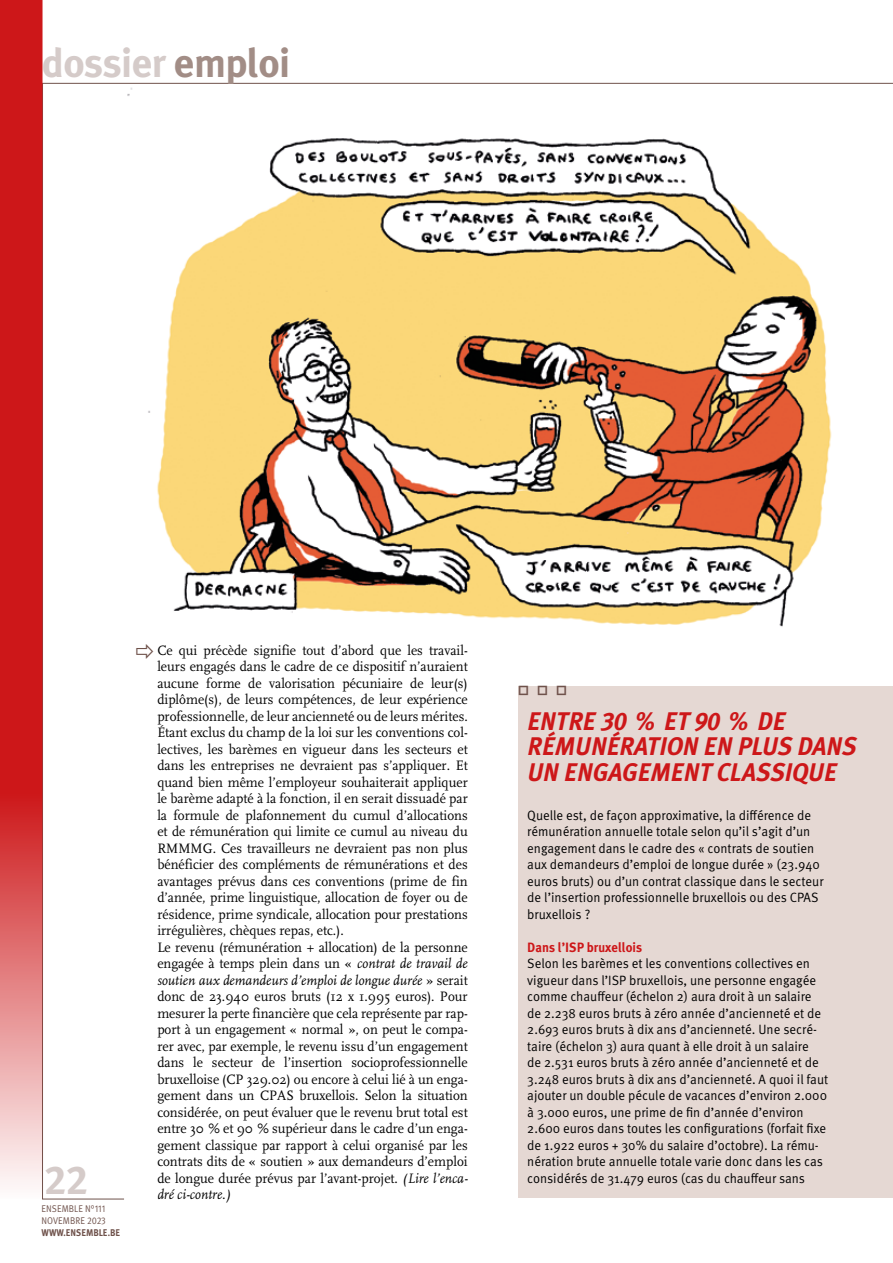
<style>
.page{position:relative;width:893px;height:1263px;background:#fff}
.page>*{position:absolute;margin:0;border:0;box-sizing:border-box;transform-origin:0 0}
.t1{font:700 40.5px "Meta Plus";letter-spacing:-.015em;color:#d5cbc9}
.t2{font:40.5px "Meta Plus Bold Caps";color:#d5cbc9}
.t3{font:italic 700 25.5px/25.5px "Meta Plus";letter-spacing:-.005em;color:#cd1719;scale:.95 1}
.t4{font:14.25px/16.5px "FF Scala";color:#000;scale:.95 1}
.t5{font:13.5px/16.5px "Meta Pro";color:#000;scale:.95 1}
.t6{font:700 13.5px "Meta Plus";color:#cd1719;scale:.95 1}
.t7{font:9.75px/12px "Meta Pro";letter-spacing:.01em;color:#6f524b;scale:.9 1}
.t8{font:700 9.75px "Meta Plus";color:#6f524b;scale:.9 1}
.s1{color:#a28d86}
.s2{font-style:italic}
.s3{font-family:"Meta Plus Bold Caps";font-weight:400}
</style>
<div class="page">
<svg style="left:0;top:0;width:43px;height:1199px;background:#d33d3f"></svg>
<div style="left:519px;top:686px;width:374px;height:512px;background:#e5d8d3"></div>
<img style="left:127px;top:87px;width:705px;height:540px">
<h1 class="t1" style="left:42px;top:39px;width:250px">dossier <span class="s1">emploi</span></h1>
<h1 class="t2" style="left:45px;top:1156px;width:45px">22</h1>
<p class="t7" style="left:42px;top:1203px;width:73px">ENSEMBLE N°111<br>NOVEMBRE 2023</p>
<p class="t8" style="left:41px;top:1227px;width:89px">WWW.ENSEMBLE.BE</p>
<p class="t4" style="left:157px;top:642px;width:328px">Ce qui précède signifie tout d’abord que les travail&shy;leurs engagés dans le cadre de ce dispositif n’auraient aucune forme de valorisation pécuniaire de leur(s) diplôme(s), de leurs compétences, de leur expérience professionnelle, de leur ancienneté ou de leurs mérites.<br>Étant exclus du champ de la loi sur les conventions col&shy;lectives, les barèmes en vigueur dans les secteurs et dans les entreprises ne devraient pas s’appliquer. Et quand bien même l’employeur souhaiterait appliquer le barème adapté à la fonction, il en serait dissuadé par la formule de plafonnement du cumul d’allocations et de rémunération qui limite ce cumul au niveau du RMMMG. Ces travailleurs ne devraient pas non plus bénéficier des compléments de rémunérations et des avantages prévus dans ces conventions (prime de fin d’année, prime linguistique, allocation de foyer ou de résidence, prime syndicale, allocation pour prestations irrégulières, chèques repas, etc.).<br>Le revenu (rémunération + allocation) de la personne engagée à temps plein dans un « <span class="s2">contrat de travail de soutien aux demandeurs d’emploi de longue durée</span> » serait donc de 23.940 euros bruts (12 x 1.995 euros). Pour mesurer la perte financière que cela représente par rap&shy;port à un engagement « normal », on peut le compa&shy;rer avec, par exemple, le revenu issu d’un engagement dans le secteur de l’insertion socioprofessionnelle bruxelloise (CP 329.02) ou encore à celui lié à un enga&shy;gement dans un CPAS bruxellois. Selon la situation considérée, on peut évaluer que le revenu brut total est entre 30 % et 90 % supérieur dans le cadre d’un enga&shy;gement classique par rapport à celui organisé par les contrats dits de « soutien » aux demandeurs d’emploi de longue durée prévus par l’avant-projet. <span class="s2">(Lire l’enca&shy;dré ci-contre.)</span></p>
<h2 class="t3" style="left:527px;top:708px;width:348px">ENTRE <span class="s3">30</span> % ET <span class="s3">90</span> % DE<br>RÉMUNÉRATION EN PLUS DANS<br>UN ENGAGEMENT CLASSIQUE</h2>
<p class="t5" style="left:527px;top:807px;width:313px">Quelle est, de façon approximative, la différence de rémunération annuelle totale selon qu’il s’agit d’un engagement dans le cadre des « contrats de soutien aux demandeurs d’emploi de longue durée » (23.940 euros bruts) ou d’un contrat classique dans le secteur de l’insertion professionnelle bruxellois ou des CPAS bruxellois ?</p>
<p class="t6" style="left:527px;top:939px;width:122px">Dans l’ISP bruxellois</p>
<p class="t5" style="left:527px;top:956px;width:318px">Selon les barèmes et les conventions collectives en vigueur dans l’ISP bruxellois, une personne engagée comme chauffeur (échelon 2) aura droit à un salaire de 2.238 euros bruts à zéro année d’ancienneté et de 2.693 euros bruts à dix ans d’ancienneté. Une secré&shy;taire (échelon 3) aura quant à elle droit à un salaire<br>de 2.531 euros bruts à zéro année d’ancienneté et de 3.248 euros bruts à dix ans d’ancienneté. A quoi il faut ajouter un double pécule de vacances d’environ 2.000 à 3.000 euros, une prime de fin d’année d’environ 2.600 euros dans toutes les configurations (forfait fixe de 1.922 euros + 30% du salaire d’octobre). La rému&shy;nération brute annuelle totale varie donc dans les cas considérés de 31.479 euros (cas du chauffeur sans</p>
</div>
